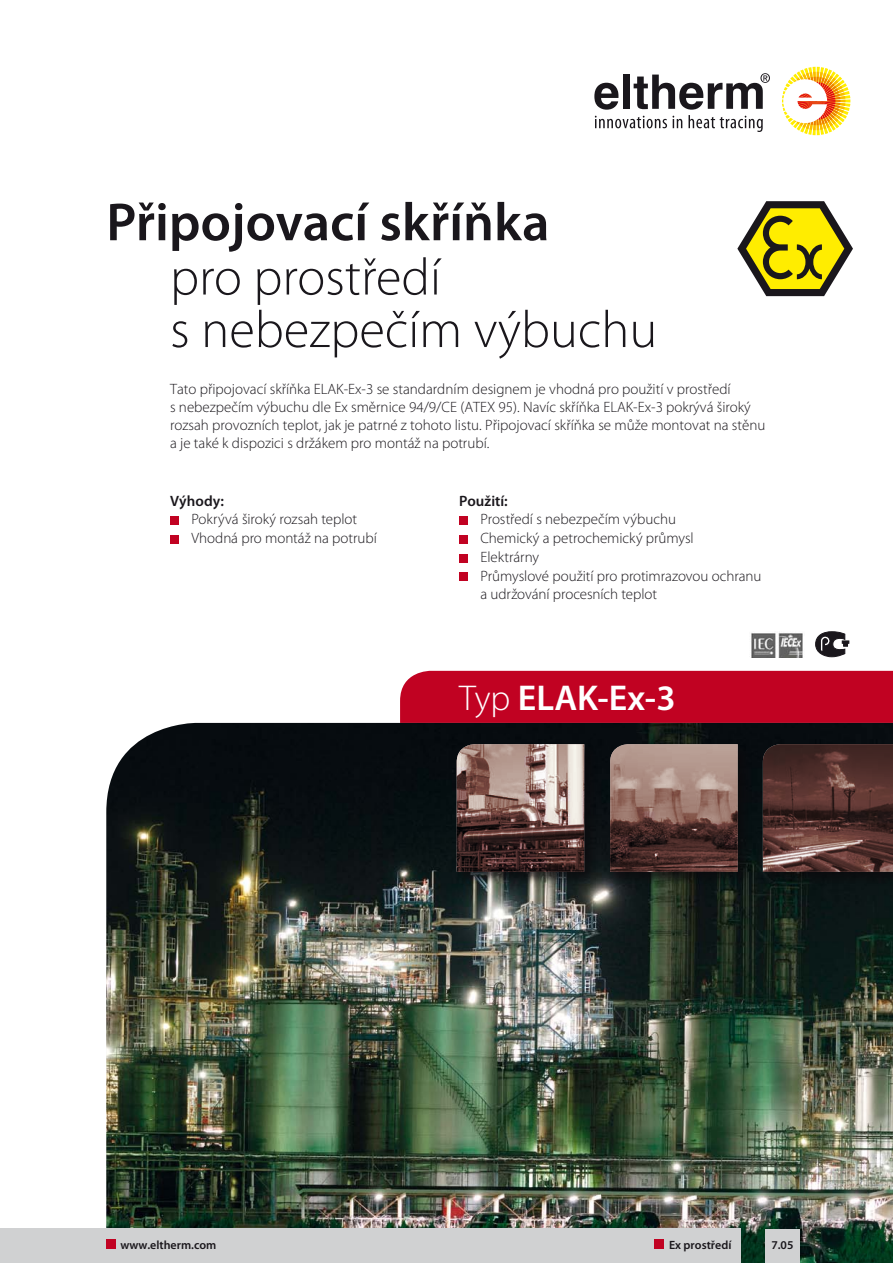
<style>
.page{position:relative;width:893px;height:1263px;background:#fff}
.page>*{position:absolute;margin:0;border:0;box-sizing:border-box;transform-origin:0 0}
.t1{font:600 54px "Myriad Pro";color:#1a171c}
.t2{font:300 52.5px/52.5px "Myriad Pro";color:#1a171c}
.t3{font:600 36px "Myriad Pro";color:#fff}
.Absatzformat_1{font:300 15px/18px "Myriad Pro";color:#1a171c}
.Absatzformat_1-2{font:600 15px "Myriad Pro";letter-spacing:.005em;color:#1a171c}
.t4{font:600 12px "Myriad Pro";color:#1a171c}
.s1{font-weight:300}
</style>
<div class="page">
<svg style="left:782px;top:67px;width:68px;height:68px"></svg>
<svg style="left:594px;top:73px;width:176px;height:59px"></svg>
<div style="left:400px;top:671px;width:493px;height:52px;background:#c10222"></div>
<svg style="left:737px;top:201px;width:116px;height:95px"></svg>
<div style="left:170px;top:516px;width:8px;height:8px;background:#c10222"></div>
<div style="left:170px;top:535px;width:8px;height:8px;background:#c10222"></div>
<div style="left:459px;top:516px;width:8px;height:8px;background:#c10222"></div>
<div style="left:459px;top:535px;width:8px;height:8px;background:#c10222"></div>
<div style="left:459px;top:554px;width:8px;height:8px;background:#c10222"></div>
<div style="left:459px;top:573px;width:8px;height:8px;background:#c10222"></div>
<img style="left:106px;top:723px;width:787px;height:540px">
<div style="left:761px;top:742px;width:132px;height:144px;background:#1a171c;opacity:.5"></div>
<svg style="left:763px;top:744px;width:130px;height:128px;background:#593834"></svg>
<div style="left:608px;top:742px;width:144px;height:144px;background:#1a171c;opacity:.5"></div>
<svg style="left:610px;top:744px;width:128px;height:128px;background:#82635c"></svg>
<div style="left:454px;top:742px;width:145px;height:144px;background:#1a171c;opacity:.5"></div>
<svg style="left:457px;top:744px;width:127px;height:128px;background:#836a64"></svg>
<svg style="left:815px;top:631px;width:34px;height:26px"></svg>
<img style="left:751px;top:632px;width:52px;height:25px">
<div style="left:765px;top:1229px;width:34px;height:34px;background:#d0d1d2"></div>
<div style="left:0;top:1229px;width:740px;height:34px;background:#d0d1d2"></div>
<div style="left:655px;top:1239px;width:9px;height:10px;background:#c10222"></div>
<div style="left:106px;top:1239px;width:9px;height:10px;background:#c10222"></div>
<p class="t1" style="left:106px;top:188px;width:445px">Připojovací skříňka</p>
<p class="t2" style="left:170px;top:250px;width:489px">pro prostředí<br>s nebezpečím výbuchu</p>
<p class="Absatzformat_1" style="left:170px;top:380px;width:597px">Tato připojovací skříňka ELAK-Ex-3 se standardním designem je vhodná pro použití v prostředí<br>s nebezpečím výbuchu dle Ex směrnice 94/9/CE (ATEX 95). Navíc skříňka ELAK-Ex-3 pokrývá široký rozsah provozních teplot, jak je patrné z tohoto listu. Připojovací skříňka se může montovat na stěnu a je také k dispozici s držákem pro montáž na potrubí.</p>
<p class="Absatzformat_1-2" style="left:170px;top:491px;width:55px">Výhody:</p>
<p class="Absatzformat_1" style="left:191px;top:510px;width:167px">Pokrývá široký rozsah teplot</p>
<p class="Absatzformat_1" style="left:191px;top:529px;width:187px">Vhodná pro montáž na potrubí</p>
<p class="Absatzformat_1-2" style="left:459px;top:491px;width:50px">Použití:</p>
<p class="Absatzformat_1" style="left:480px;top:510px;width:197px">Prostředí s nebezpečím výbuchu</p>
<p class="Absatzformat_1" style="left:480px;top:529px;width:215px">Chemický a petrochemický průmysl</p>
<p class="Absatzformat_1" style="left:480px;top:548px;width:60px">Elektrárny</p>
<p class="Absatzformat_1" style="left:480px;top:567px;width:282px">Průmyslové použití pro protimrazovou ochranu a udržování procesních teplot</p>
<p class="t3" style="left:459px;top:674px;width:218px"><span class="s1">Typ</span> ELAK-Ex-3</p>
<p class="t4" style="left:120px;top:1237px;width:97px">www.eltherm.com</p>
<p class="t4" style="left:669px;top:1237px;width:64px">Ex prostředí</p>
<p class="t4" style="left:771px;top:1237px;width:24px">7.05</p>
</div>
